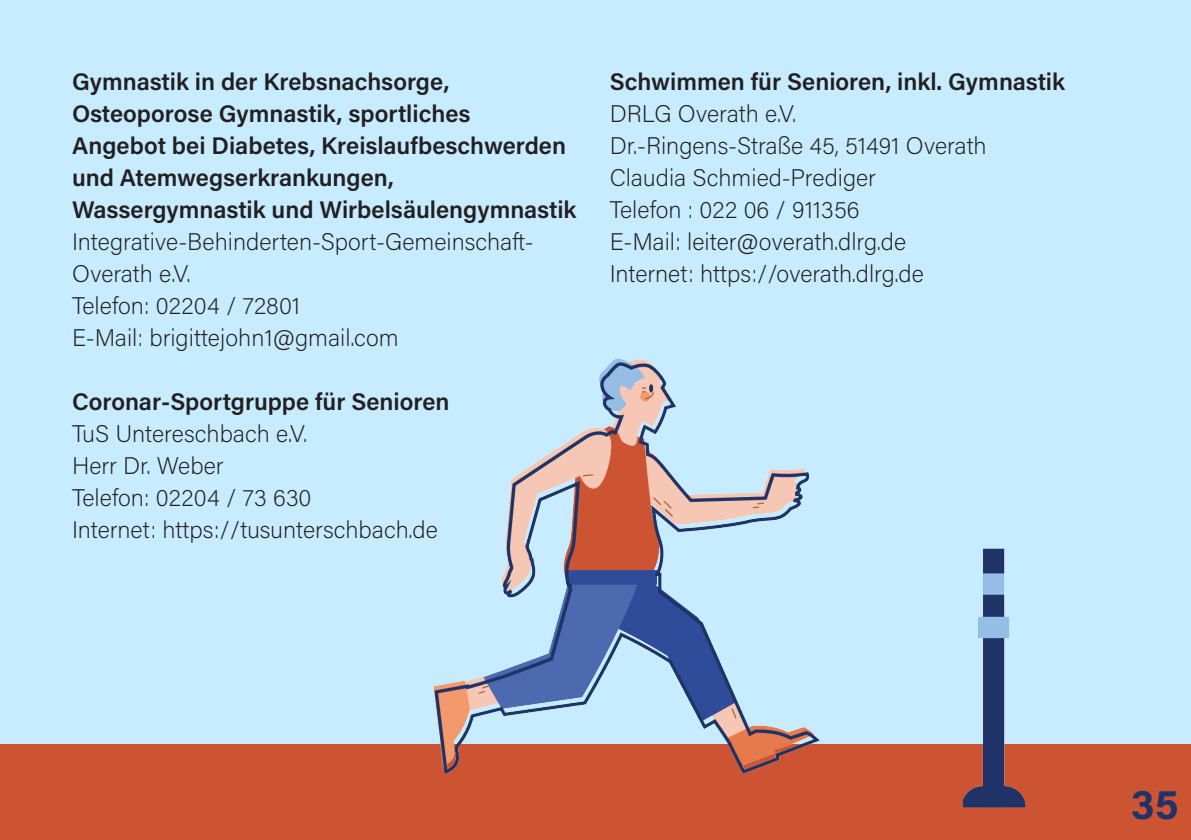
<style>
.page{position:relative;width:1191px;height:840px;background:#fff}
.page>*{position:absolute;margin:0;border:0;box-sizing:border-box;transform-origin:0 0}
.t1{font:700 42px "Acumin Pro";color:#213366}
.t2{font:200 24px/32px "Acumin Pro";color:#231f20}
.t3{font:600 24px/32px "Acumin Pro";color:#231f20}
</style>
<div class="page">
<div style="left:0;top:0;width:1191px;height:839px;background:#c7ecff"></div>
<div style="left:0;top:744px;width:1191px;height:95px;background:#cd5433"></div>
<img style="left:433px;top:358px;width:387px;height:416px">
<img style="left:963px;top:548px;width:63px;height:260px">
<p class="t3" style="left:72px;top:64px;width:379px">Gymnastik in der Krebsnachsorge,</p>
<p class="t3" style="left:72px;top:96px;width:400px">Osteoporose Gymnastik, sportliches</p>
<p class="t3" style="left:72px;top:128px;width:495px">Angebot bei Diabetes, Kreislaufbeschwerden und Atemwegserkrankungen,</p>
<p class="t3" style="left:72px;top:192px;width:506px">Wassergymnastik und Wirbelsäulengymnastik</p>
<p class="t2" style="left:72px;top:224px;width:463px">Integrative-Behinderten-Sport-Gemeinschaft-<br>Overath e.V.</p>
<p class="t2" style="left:72px;top:288px;width:229px">Telefon: 02204 / 72801</p>
<p class="t2" style="left:72px;top:320px;width:328px">E-Mail: brigittejohn1@gmail.com</p>
<p class="t3" style="left:72px;top:384px;width:379px">Coronar-Sportgruppe für Senioren</p>
<p class="t2" style="left:72px;top:416px;width:237px">TuS Untereschbach e.V.</p>
<p class="t2" style="left:72px;top:448px;width:153px">Herr Dr. Weber</p>
<p class="t2" style="left:72px;top:480px;width:241px">Telefon: 02204 / 73 630</p>
<p class="t2" style="left:72px;top:512px;width:367px">Internet: https://tusunterschbach.de</p>
<p class="t3" style="left:609px;top:64px;width:457px">Schwimmen für Senioren, inkl. Gymnastik</p>
<p class="t2" style="left:609px;top:96px;width:188px">DRLG Overath e.V.</p>
<p class="t2" style="left:609px;top:128px;width:378px">Dr.-Ringens-Straße 45, 51491 Overath</p>
<p class="t2" style="left:609px;top:160px;width:268px">Claudia Schmied-Prediger</p>
<p class="t2" style="left:609px;top:192px;width:251px">Telefon : 022 06 / 911356</p>
<p class="t2" style="left:609px;top:224px;width:298px">E-Mail: leiter@overath.dlrg.de</p>
<p class="t2" style="left:609px;top:256px;width:316px">Internet: https://overath.dlrg.de</p>
<p class="t1" style="left:1131px;top:774px;width:49px">35</p>
</div>
